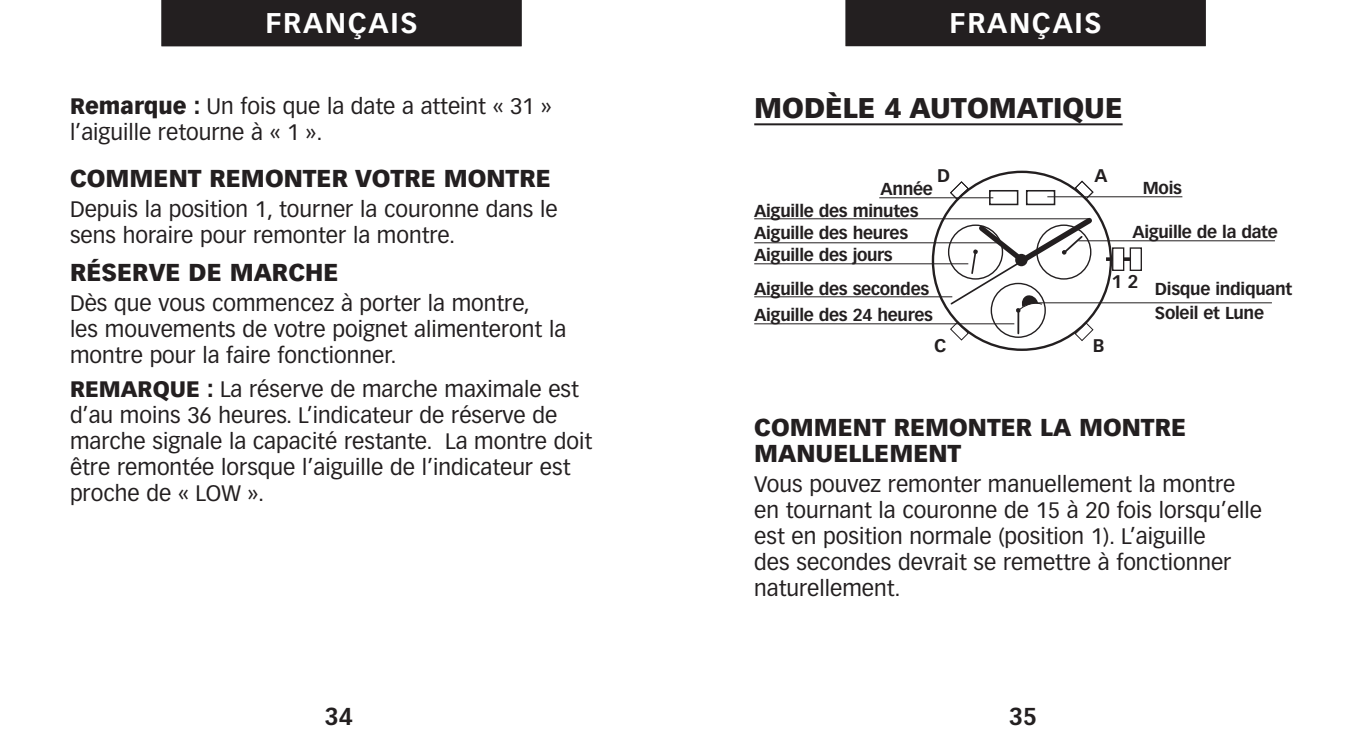
<style>
.page{position:relative;width:1362px;height:751px;background:#fff}
.page>*{position:absolute;margin:0;border:0;box-sizing:border-box;transform-origin:0 0}
.t1{font:900 28px "Vectora LH";color:#231f20}
.t2{font:700 28px "Vectora LH";letter-spacing:.06em;color:#fff}
.t3{font:900 24px/26px "Vectora LH";color:#231f20}
.t4{font:700 24px "Vectora LH";color:#231f20}
.t5{font:22px/26px "Vectora LH";color:#231f20}
.t6{font:700 18px "Vectora LH";color:#231f20}
.t7{font:700 16.8px/22px "Vectora LH";letter-spacing:-.02em;color:#231f20}
.s1{font-weight:900}
</style>
<div class="page">
<div style="left:845px;top:0;width:360px;height:46px;background:#231f20"></div>
<div style="left:161px;top:0;width:360px;height:46px;background:#231f20"></div>
<hr style="left:754px;top:123px;width:368px;height:2px;background:#231f20">
<div style="left:989px;top:190px;width:29px;height:15px;border:2px solid #231f20"></div>
<div style="left:1026px;top:190px;width:29px;height:15px;border:2px solid #231f20"></div>
<svg style="left:1074px;top:180px;width:20px;height:20px"></svg>
<svg style="left:949px;top:181px;width:20px;height:20px"></svg>
<svg style="left:1074px;top:322px;width:20px;height:19px"></svg>
<svg style="left:949px;top:321px;width:20px;height:20px"></svg>
<hr style="left:1017px;top:310px;width:2px;height:23px;background:#231f20">
<div style="left:1112px;top:247px;width:12px;height:24px;border:1px solid #231f20"></div>
<div style="left:1129px;top:247px;width:13px;height:24px;border:1px solid #231f20"></div>
<svg style="left:1123px;top:257px;width:7px;height:4px"></svg>
<svg style="left:1106px;top:257px;width:6px;height:4px"></svg>
<svg style="left:949px;top:213px;width:147px;height:100px"></svg>
<hr style="left:879px;top:197px;width:114px;height:1px;background:#231f20">
<hr style="left:1047px;top:196px;width:135px;height:1px;background:#231f20">
<hr style="left:754px;top:218px;width:334px;height:1px;background:#231f20">
<hr style="left:754px;top:242px;width:246px;height:1px;background:#231f20">
<hr style="left:754px;top:263px;width:214px;height:1px;background:#231f20">
<hr style="left:754px;top:296px;width:198px;height:1px;background:#231f20">
<hr style="left:754px;top:323px;width:260px;height:1px;background:#231f20">
<hr style="left:1078px;top:240px;width:196px;height:1px;background:#231f20">
<hr style="left:1032px;top:302px;width:239px;height:1px;background:#231f20">
<p class="t2" style="left:265px;top:11px;width:154px">FRANÇAIS</p>
<p class="t2" style="left:949px;top:11px;width:154px">FRANÇAIS</p>
<p class="t5" style="left:70px;top:95px;width:483px"><span class="s1">Remarque :</span> Un fois que la date a atteint « 31 » l’aiguille retourne à « 1 ».</p>
<p class="t3" style="left:70px;top:167px;width:482px">COMMENT REMONTER VOTRE MONTRE</p>
<p class="t5" style="left:70px;top:197px;width:489px">Depuis la position 1, tourner la couronne dans le sens horaire pour remonter la montre.</p>
<p class="t3" style="left:70px;top:261px;width:270px">RÉSERVE DE MARCHE</p>
<p class="t5" style="left:70px;top:291px;width:497px">Dès que vous commencez à porter la montre,<br>les mouvements de votre poignet alimenteront la montre pour la faire fonctionner.</p>
<p class="t5" style="left:70px;top:378px;width:524px"><span class="s1">REMARQUE :</span> La réserve de marche maximale est d’au moins 36 heures. L’indicateur de réserve de marche signale la capacité restante. La montre doit être remontée lorsque l’aiguille de l’indicateur est proche de « LOW ».</p>
<p class="t1" style="left:754px;top:96px;width:370px">MODÈLE 4 AUTOMATIQUE</p>
<p class="t6" style="left:937px;top:168px;width:14px">D</p>
<p class="t6" style="left:1094px;top:168px;width:14px">A</p>
<p class="t7" style="left:1142px;top:178px;width:41px">Mois</p>
<p class="t7" style="left:1132px;top:222px;width:147px">Aiguille de la date</p>
<p class="t7" style="left:754px;top:179px;width:180px;text-indent:126px">Année<br>Aiguille des minutes<br>Aiguille des heures<br>Aiguille des jours</p>
<p class="t7" style="left:754px;top:277px;width:180px;line-height:26px">Aiguille des secondes<br>Aiguille des 24 heures</p>
<p class="t6" style="left:1111px;top:274px;width:29px">1 2</p>
<p class="t7" style="left:1155px;top:278px;width:139px;line-height:24px">Disque indiquant<br>Soleil et Lune</p>
<p class="t6" style="left:934px;top:338px;width:14px">C</p>
<p class="t6" style="left:1092px;top:338px;width:13px">B</p>
<p class="t3" style="left:754px;top:416px;width:433px">COMMENT REMONTER LA MONTRE<br>MANUELLEMENT</p>
<p class="t5" style="left:754px;top:473px;width:509px">Vous pouvez remonter manuellement la montre en tournant la couronne de 15 à 20 fois lorsqu’elle est en position normale (position 1). L’aiguille<br>des secondes devrait se remettre à fonctionner naturellement.</p>
<p class="t4" style="left:324px;top:706px;width:30px">34</p>
<p class="t4" style="left:1008px;top:706px;width:30px">35</p>
</div>
